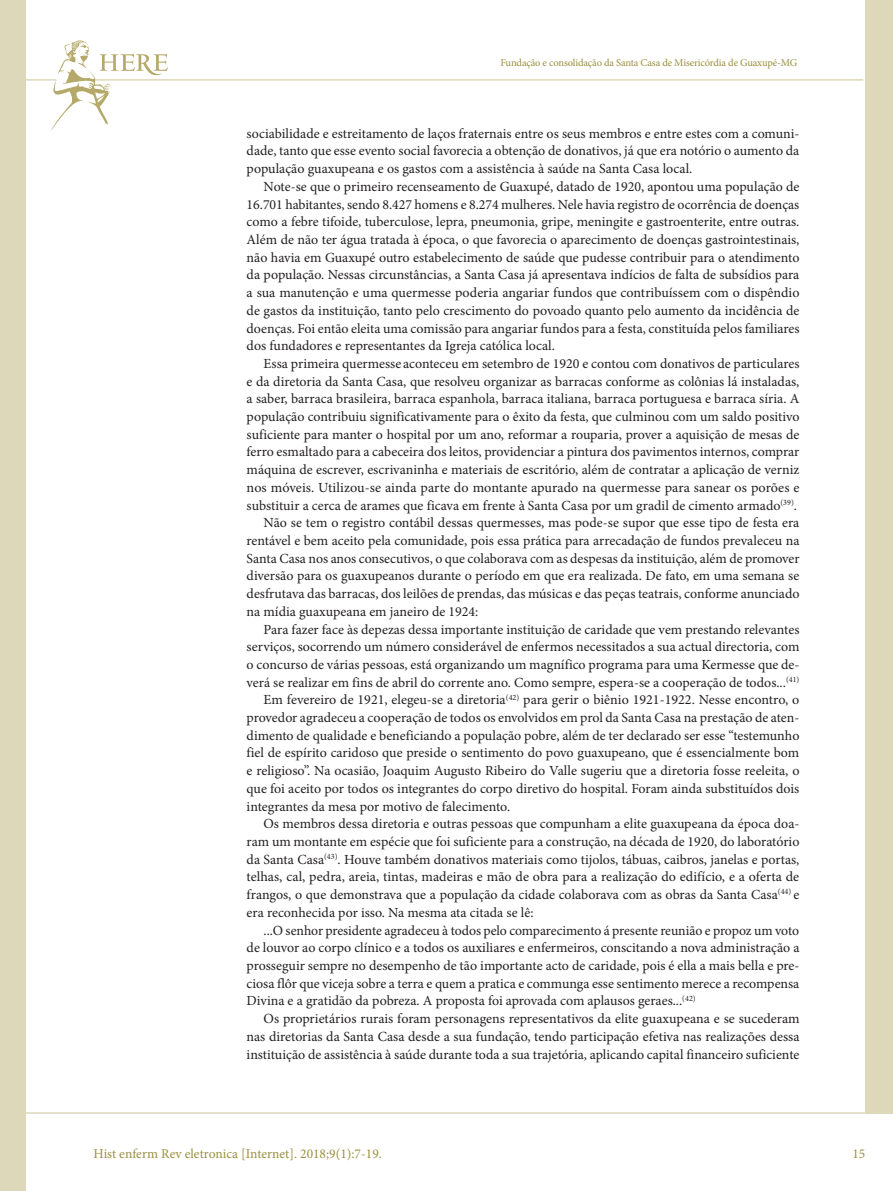
<style>
.page{position:relative;width:893px;height:1191px;background:#fff}
.page>*{position:absolute;margin:0;border:0;box-sizing:border-box;transform-origin:0 0}
.t1{font:13.95px/17.7px "Minion Pro";color:#231f20;text-align:justify}
.t2{font:13.5px "Minion Pro";color:#9b8f3f}
.t3{font:10.5px "Minion Pro";letter-spacing:-.015em;color:#9b8f3f}
</style>
<div class="page">
<hr style="left:0;top:1112px;width:893px;height:1px;background:#ded8bb">
<hr style="left:0;top:79px;width:863px;height:2px;background:#ded8bb">
<div style="left:865px;top:0;width:28px;height:1113px;background:#ded8bb"></div>
<div style="left:0;top:0;width:26px;height:1191px;background:#ded8bb"></div>
<svg style="left:50px;top:40px;width:118px;height:91px"></svg>
<p class="t3" style="left:500px;top:56px;width:298px">Fundação e consolidação da Santa Casa de Misericórdia de Guaxupé-MG</p>
<p class="t1" style="left:247px;top:124px;width:554px">sociabilidade e estreitamento de laços fraternais entre os seus membros e entre estes com a comuni&shy;dade, tanto que esse evento social favorecia a obtenção de donativos, já que era notório o aumento da população guaxupeana e os gastos com a assistência à saúde na Santa Casa local.</p>
<p class="t1" style="left:247px;top:178px;width:554px;text-indent:17px">Note-se que o primeiro recenseamento de Guaxupé, datado de 1920, apontou uma população de 16.701 habitantes, sendo 8.427 homens e 8.274 mulheres. Nele havia registro de ocorrência de doenças como a febre tifoide, tuberculose, lepra, pneumonia, gripe, meningite e gastroenterite, entre outras.<br>Além de não ter água tratada à época, o que favorecia o aparecimento de doenças gastrointestinais, não havia em Guaxupé outro estabelecimento de saúde que pudesse contribuir para o atendimento da população. Nessas circunstâncias, a Santa Casa já apresentava indícios de falta de subsídios para a sua manutenção e uma quermesse poderia angariar fundos que contribuíssem com o dispêndio de gastos da instituição, tanto pelo crescimento do povoado quanto pelo aumento da incidência de doenças. Foi então eleita uma comissão para angariar fundos para a festa, constituída pelos familiares dos fundadores e representantes da Igreja católica local.</p>
<p class="t1" style="left:264px;top:355px;width:537px">Essa primeira quermesse aconteceu em setembro de 1920 e contou com donativos de particulares</p>
<p class="t1" style="left:247px;top:372px;width:554px">e da diretoria da Santa Casa, que resolveu organizar as barracas conforme as colônias lá instaladas,</p>
<p class="t1" style="left:247px;top:390px;width:554px">a saber, barraca brasileira, barraca espanhola, barraca italiana, barraca portuguesa e barraca síria. A</p>
<p class="t1" style="left:247px;top:408px;width:554px">população contribuiu significativamente para o êxito da festa, que culminou com um saldo positivo</p>
<p class="t1" style="left:247px;top:425px;width:554px">suficiente para manter o hospital por um ano, reformar a rouparia, prover a aquisição de mesas de</p>
<p class="t1" style="left:247px;top:443px;width:554px">ferro esmaltado para a cabeceira dos leitos, providenciar a pintura dos pavimentos internos, comprar</p>
<p class="t1" style="left:247px;top:461px;width:554px">máquina de escrever, escrivaninha e materiais de escritório, além de contratar a aplicação de verniz</p>
<p class="t1" style="left:247px;top:478px;width:554px">nos móveis. Utilizou-se ainda parte do montante apurado na quermesse para sanear os porões e</p>
<p class="t1" style="left:247px;top:496px;width:552px">substituir a cerca de arames que ficava em frente à Santa Casa por um gradil de cimento armado<sup>(39)</sup>.</p>
<p class="t1" style="left:264px;top:514px;width:537px">Não se tem o registro contábil dessas quermesses, mas pode-se supor que esse tipo de festa era</p>
<p class="t1" style="left:247px;top:532px;width:554px">rentável e bem aceito pela comunidade, pois essa prática para arrecadação de fundos prevaleceu na</p>
<p class="t1" style="left:247px;top:549px;width:554px">Santa Casa nos anos consecutivos, o que colaborava com as despesas da instituição, além de promover</p>
<p class="t1" style="left:247px;top:567px;width:554px">diversão para os guaxupeanos durante o período em que era realizada. De fato, em uma semana se</p>
<p class="t1" style="left:247px;top:585px;width:554px">desfrutava das barracas, dos leilões de prendas, das músicas e das peças teatrais, conforme anunciado</p>
<p class="t1" style="left:247px;top:602px;width:233px">na mídia guaxupeana em janeiro de 1924:</p>
<p class="t1" style="left:264px;top:620px;width:537px">Para fazer face às depezas dessa importante instituição de caridade que vem prestando relevantes</p>
<p class="t1" style="left:247px;top:638px;width:554px">serviços, socorrendo um número considerável de enfermos necessitados a sua actual directoria, com</p>
<p class="t1" style="left:247px;top:655px;width:554px">o concurso de várias pessoas, está organizando um magnífico programa para uma Kermesse que de-</p>
<p class="t1" style="left:247px;top:673px;width:554px">verá se realizar em fins de abril do corrente ano. Como sempre, espera-se a cooperação de todos...<sup>(41)</sup></p>
<p class="t1" style="left:264px;top:691px;width:537px">Em fevereiro de 1921, elegeu-se a diretoria<sup>(42)</sup> para gerir o biênio 1921-1922. Nesse encontro, o</p>
<p class="t1" style="left:247px;top:709px;width:554px">provedor agradeceu a cooperação de todos os envolvidos em prol da Santa Casa na prestação de aten-</p>
<p class="t1" style="left:247px;top:726px;width:554px">dimento de qualidade e beneficiando a população pobre, além de ter declarado ser esse “testemunho</p>
<p class="t1" style="left:247px;top:744px;width:554px">fiel de espírito caridoso que preside o sentimento do povo guaxupeano, que é essencialmente bom</p>
<p class="t1" style="left:247px;top:762px;width:554px">e religioso”. Na ocasião, Joaquim Augusto Ribeiro do Valle sugeriu que a diretoria fosse reeleita, o</p>
<p class="t1" style="left:247px;top:779px;width:554px">que foi aceito por todos os integrantes do corpo diretivo do hospital. Foram ainda substituídos dois</p>
<p class="t1" style="left:247px;top:797px;width:265px">integrantes da mesa por motivo de falecimento.</p>
<p class="t1" style="left:264px;top:815px;width:537px">Os membros dessa diretoria e outras pessoas que compunham a elite guaxupeana da época doa-</p>
<p class="t1" style="left:247px;top:832px;width:554px">ram um montante em espécie que foi suficiente para a construção, na década de 1920, do laboratório</p>
<p class="t1" style="left:247px;top:850px;width:554px">da Santa Casa<sup>(43)</sup>. Houve também donativos materiais como tijolos, tábuas, caibros, janelas e portas,</p>
<p class="t1" style="left:247px;top:868px;width:554px">telhas, cal, pedra, areia, tintas, madeiras e mão de obra para a realização do edifício, e a oferta de</p>
<p class="t1" style="left:247px;top:886px;width:554px">frangos, o que demonstrava que a população da cidade colaborava com as obras da Santa Casa<sup>(44)</sup> e</p>
<p class="t1" style="left:247px;top:903px;width:288px">era reconhecida por isso. Na mesma ata citada se lê:</p>
<p class="t1" style="left:264px;top:921px;width:537px">...O senhor presidente agradeceu à todos pelo comparecimento á presente reunião e propoz um voto</p>
<p class="t1" style="left:247px;top:939px;width:554px">de louvor ao corpo clínico e a todos os auxiliares e enfermeiros, conscitando a nova administração a</p>
<p class="t1" style="left:247px;top:956px;width:554px">prosseguir sempre no desempenho de tão importante acto de caridade, pois é ella a mais bella e pre-</p>
<p class="t1" style="left:247px;top:974px;width:554px">ciosa flôr que viceja sobre a terra e quem a pratica e communga esse sentimento merece a recompensa</p>
<p class="t1" style="left:247px;top:992px;width:451px">Divina e a gratidão da pobreza. A proposta foi aprovada com aplausos geraes...<sup>(42)</sup></p>
<p class="t1" style="left:264px;top:1009px;width:537px">Os proprietários rurais foram personagens representativos da elite guaxupeana e se sucederam</p>
<p class="t1" style="left:247px;top:1027px;width:554px">nas diretorias da Santa Casa desde a sua fundação, tendo participação efetiva nas realizações dessa</p>
<p class="t1" style="left:247px;top:1045px;width:554px">instituição de assistência à saúde durante toda a sua trajetória, aplicando capital financeiro suficiente</p>
<p class="t2" style="left:94px;top:1144px;width:290px">Hist enferm Rev eletronica [Internet]. 2018;9(1):7-19.</p>
<p class="t2" style="left:852px;top:1144px;width:14px">15</p>
</div>
